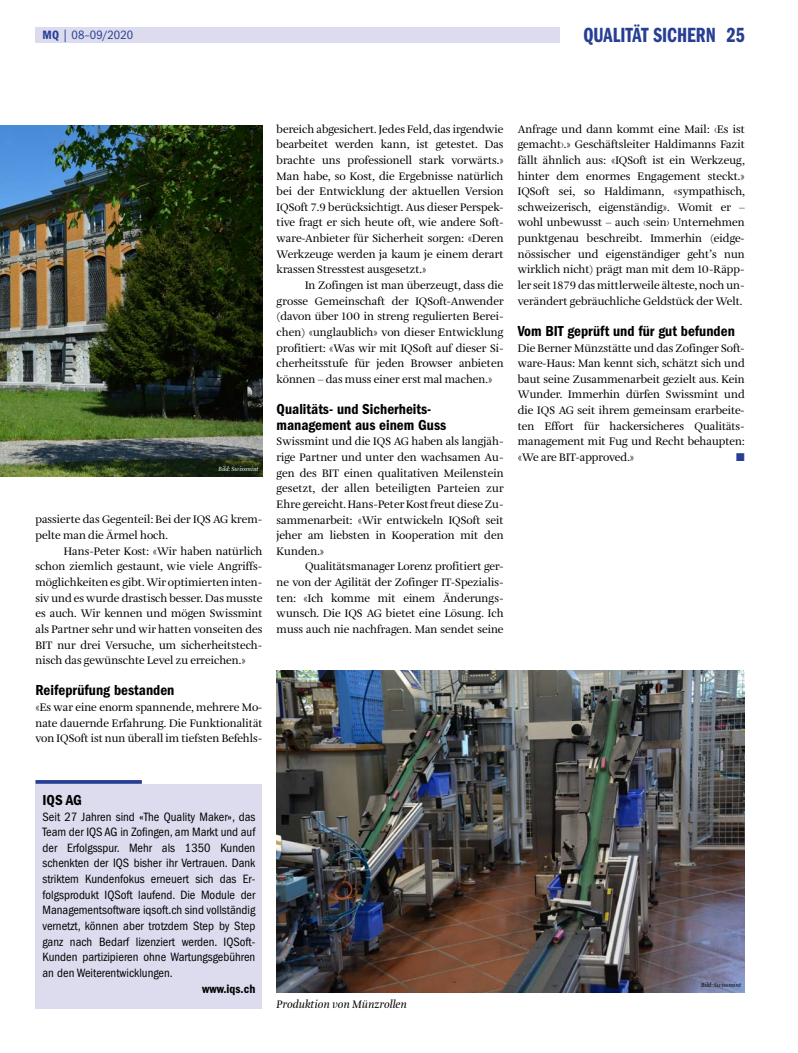
<style>
.page{position:relative;width:798px;height:1053px;background:#fff}
.page>*{position:absolute;margin:0;border:0;box-sizing:border-box;transform-origin:0 0}
.t1{font:21.25px "ITC Franklin Gothic Std Dm Cp";color:#273f93}
.t2{font:15px/15.6px "ITC Franklin Gothic Std Dm Cd";color:#000}
.t3{font:condensed 12.5px/15.6px "ITC Franklin Gothic Std";color:#000;text-align:justify}
.t4{font:condensed 12.5px "ITC Franklin Gothic Std";letter-spacing:.01em;color:#273f93}
.t5{font:12.5px "ITC Franklin Gothic Std Dm Cd";color:#000}
.t6{font:11.25px/15.6px "Amalia Pro";color:#000;text-align:justify}
.t7{font:italic 11.25px "Amalia Pro";color:#000}
.t8{font:11.25px "Zapf Dingbats Std";color:#273f93}
.t9{font:italic 6.25px "Amalia Pro";color:#fff}
.t10{font:italic 6.25px "Amalia Pro";color:#000}
.s1{font-family:"ITC Franklin Gothic Std Dm Cd";font-stretch:normal}
</style>
<div class="page">
<div style="left:35px;top:27px;width:524px;height:15px;background:#dcdcee"></div>
<div style="left:35px;top:783px;width:227px;height:225px;background:#dcdcee"></div>
<hr style="left:35px;top:780px;width:107px;height:3px;background:#273f93">
<img style="left:0;top:126px;width:262px;height:350px">
<img style="left:276px;top:671px;width:468px;height:321px">
<p class="t4" style="left:43px;top:28px;width:92px"><span class="s1">MQ</span> | 08–09/2020</p>
<h1 class="t1" style="left:583px;top:23px;width:163px">QUALITÄT SICHERN 25</h1>
<p class="t9" style="left:218px;top:465px;width:42px">Bild: Swissmint</p>
<p class="t6" style="left:35px;top:512px;width:228px">passierte das Gegenteil: Bei der IQS AG krem&shy;pelte man die Ärmel hoch.</p>
<p class="t6" style="left:35px;top:543px;width:228px;text-indent:28px">Hans-Peter Kost: «Wir haben natürlich schon ziemlich gestaunt, wie viele Angriffs&shy;möglichkeiten es gibt. Wir optimierten inten&shy;siv und es wurde drastisch besser. Das musste es auch. Wir kennen und mögen Swissmint als Partner sehr und wir hatten vonseiten des BIT nur drei Versuche, um sicherheitstech&shy;nisch das gewünschte Level zu erreichen.»</p>
<h2 class="t2" style="left:35px;top:682px;width:140px">Reifeprüfung bestanden</h2>
<p class="t6" style="left:35px;top:700px;width:228px">«Es war eine enorm spannende, mehrere Mo&shy;nate dauernde Erfahrung. Die Funktionalität von IQSoft ist nun überall im tiefsten Befehls-</p>
<p class="t6" style="left:276px;top:121px;width:228px">bereich abgesichert. Jedes Feld, das irgendwie bearbeitet werden kann, ist getestet. Das brachte uns professionell stark vorwärts.» Man habe, so Kost, die Ergebnisse natürlich bei der Entwicklung der aktuellen Version IQSoft 7.9 berücksichtigt. Aus dieser Perspek&shy;tive fragt er sich heute oft, wie andere Soft&shy;ware-Anbieter für Sicherheit sorgen: «Deren Werkzeuge werden ja kaum je einem derart krassen Stresstest ausgesetzt.»</p>
<p class="t6" style="left:276px;top:278px;width:228px;text-indent:28px">In Zofingen ist man überzeugt, dass die grosse Gemeinschaft der IQSoft-Anwender (davon über 100 in streng regulierten Berei&shy;chen) «unglaublich» von dieser Entwicklung profitiert: «Was wir mit IQSoft auf dieser Si&shy;cherheitsstufe für jeden Browser anbieten können – das muss einer erst mal machen.»</p>
<h2 class="t2" style="left:276px;top:401px;width:171px">Qualitäts- und Sicherheits&shy;management aus einem Guss</h2>
<p class="t6" style="left:276px;top:434px;width:228px">Swissmint und die IQS AG haben als langjäh&shy;rige Partner und unter den wachsamen Au&shy;gen des BIT einen qualitativen Meilenstein gesetzt, der allen beteiligten Parteien zur Ehre gereicht. Hans-Peter Kost freut diese Zu&shy;sammenarbeit: «Wir entwickeln IQSoft seit jeher am liebsten in Kooperation mit den Kunden.»</p>
<p class="t6" style="left:276px;top:559px;width:228px;text-indent:28px">Qualitätsmanager Lorenz profitiert ger&shy;ne von der Agilität der Zofinger IT-Spezialis&shy;ten: «Ich komme mit einem Änderungs&shy;wunsch. Die IQS AG bietet eine Lösung. Ich muss auch nie nachfragen. Man sendet seine</p>
<p class="t6" style="left:517px;top:121px;width:228px">Anfrage und dann kommt eine Mail: ‹Es ist gemacht›.» Geschäftsleiter Haldimanns Fazit fällt ähnlich aus: «IQSoft ist ein Werkzeug, hinter dem enormes Engagement steckt.» IQSoft sei, so Haldimann, «sympathisch, schweizerisch, eigenständig». Womit er – wohl unbewusst – auch ‹sein› Unternehmen punktgenau beschreibt. Immerhin (eidge&shy;nössischer und eigenständiger geht’s nun wirklich nicht) prägt man mit dem 10-Räpp&shy;ler seit 1879 das mittlerweile älteste, noch un&shy;verändert gebräuchliche Geldstück der Welt.</p>
<h2 class="t2" style="left:517px;top:323px;width:218px">Vom BIT geprüft und für gut befunden</h2>
<p class="t6" style="left:517px;top:340px;width:228px;text-align:left">Die Berner Münzstätte und das Zofinger Soft&shy;ware-Haus: Man kennt sich, schätzt sich und baut seine Zusammenarbeit gezielt aus. Kein Wunder. Immerhin dürfen Swissmint und die IQS AG seit ihrem gemeinsam erarbeite&shy;ten Effort für hackersicheres Qualitäts&shy;management mit Fug und Recht behaupten: «We are BIT-approved.»</p>
<p class="t8" style="left:736px;top:451px;width:10px">■</p>
<h2 class="t2" style="left:43px;top:792px;width:41px">IQS AG</h2>
<p class="t3" style="left:43px;top:808px;width:214px">Seit 27 Jahren sind «The Quality Maker», das Team der IQS AG in Zofingen, am Markt und auf der Erfolgsspur. Mehr als 1350 Kunden schenkten der IQS bisher ihr Vertrauen. Dank striktem Kundenfokus erneuert sich das Er&shy;folgsprodukt IQSoft laufend. Die Module der Managementsoftware iqsoft.ch sind vollständig vernetzt, können aber trotzdem Step by Step ganz nach Bedarf lizenziert werden. IQSoft-Kunden partizipieren ohne Wartungsgebühren an den Weiterentwicklungen.</p>
<p class="t5" style="left:202px;top:981px;width:55px">www.iqs.ch</p>
<p class="t7" style="left:276px;top:997px;width:132px">Produktion von Münzrollen</p>
<p class="t10" style="left:700px;top:981px;width:42px">Bild: Swissmint</p>
</div>
